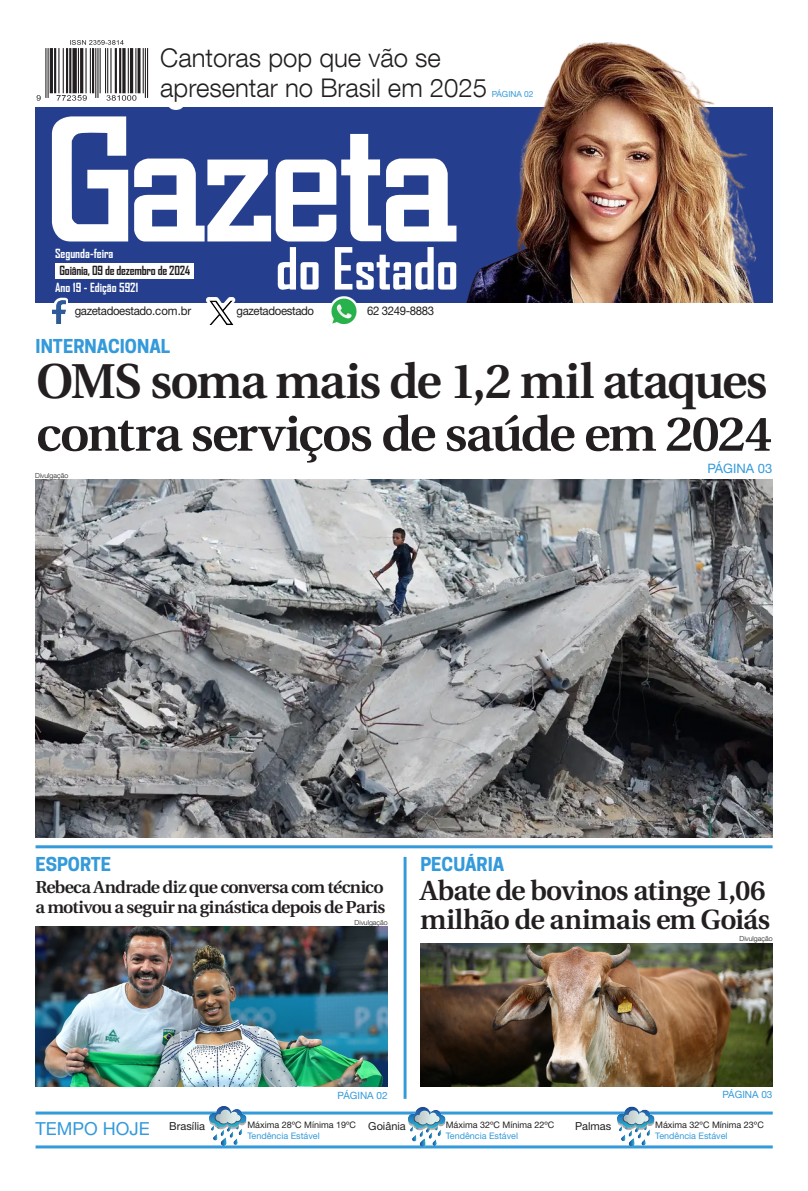
<style>
.page{position:relative;width:808px;height:1191px;background:#fff}
.page>*{position:absolute;margin:0;border:0;box-sizing:border-box;transform-origin:0 0}
.t1{font:700 55.6px "Agency FB";color:#fff}
.Manchete{font:600 48.9px/53px "Utopia";letter-spacing:-.035em;color:#231f20}
.Manchete-2{font:600 27.7px/29px "Utopia";letter-spacing:-.03em;color:#231f20}
.t2{font:300 25.7px/29.7px "Helvetica Neue LT Com";color:#231f20}
.Retranca{font:700 18px "Cooper Hewitt";color:#349ada}
.Retranca-2{font:18px "Helvetica Neue LT Std";color:#349ada}
.Manchete-3{font:600 17.3px/20.7px "Utopia";letter-spacing:-.04em;color:#231f20}
.Retranca-3{font:13px "Helvetica Neue LT Std";color:#349ada}
.t3{font:700 12.1px "Agency FB";color:#fff}
.t4{font:700 12.1px "Agency FB";letter-spacing:-.02em;color:#231f20}
.t5{font:12px "Helvetica Neue LT Std";letter-spacing:-.03em;color:#231f20;scale:.95 1}
.Legenda{font:11px "Helvetica Neue LT Std";color:#231f20}
.Retranca-4{font:10px "Helvetica Neue LT Std";color:#349ada}
.Legenda-2{font:9px "Helvetica Neue LT Std";color:#231f20}
.Legenda-3{font:9px "Helvetica Neue LT Std";color:#349ada}
.Retranca-5{font:8.4px "Helvetica Neue LT Std";color:#349ada}
.Crédito_Fotógrafo{font:300 7px "Helvetica Neue LT Com";color:#231f20}
</style>
<div class="page">
<div style="left:35px;top:107px;width:737px;height:196px;background:#253f8e"></div>
<svg style="left:52px;top:116px;width:76px;height:125px"></svg>
<svg style="left:134px;top:134px;width:289px;height:107px"></svg>
<div style="left:55px;top:263px;width:138px;height:16px;background:#fff"></div>
<svg style="left:56px;top:297px;width:12px;height:17px"></svg>
<img style="left:52px;top:300px;width:13px;height:24px">
<img style="left:36px;top:40px;width:112px;height:61px">
<img style="left:329px;top:296px;width:28px;height:29px">
<img style="left:423px;top:43px;width:350px;height:260px">
<svg style="left:206px;top:297px;width:30px;height:6px"></svg>
<img style="left:206px;top:299px;width:28px;height:26px">
<div style="left:153px;top:40px;width:341px;height:70px;background:#fff"></div>
<img style="left:35px;top:480px;width:737px;height:358px">
<hr style="left:36px;top:1111px;width:737px;height:3px;background:#349ada">
<hr style="left:36px;top:1145px;width:737px;height:3px;background:#349ada">
<img style="left:408px;top:1106px;width:38px;height:41px">
<img style="left:210px;top:1106px;width:37px;height:40px">
<img style="left:618px;top:1106px;width:37px;height:40px">
<hr style="left:404px;top:857px;width:2px;height:241px;background:#349ada">
<hr style="left:36px;top:845px;width:736px;height:3px;background:#349ada">
<img style="left:420px;top:944px;width:352px;height:142px">
<img style="left:35px;top:926px;width:353px;height:160px">
<p class="t2" style="left:160px;top:42px;width:328px">Cantoras pop que vão se apresentar no Brasil em 2025</p>
<p class="Retranca-5" style="left:492px;top:89px;width:43px">PÁGINA 02</p>
<p class="t3" style="left:55px;top:246px;width:60px">Segunda-feira</p>
<p class="t4" style="left:60px;top:263px;width:132px">Goiânia, 09 de dezembro de 2024</p>
<p class="t3" style="left:55px;top:280px;width:85px">Ano 19 - Edição 5921</p>
<p class="t1" style="left:276px;top:234px;width:184px">do Estado</p>
<p class="t5" style="left:75px;top:304px;width:124px">gazetadoestado.com.br</p>
<p class="t5" style="left:236px;top:304px;width:83px">gazetadoestado</p>
<p class="t5" style="left:367px;top:303px;width:72px">62 3249-8883</p>
<p class="Retranca" style="left:36px;top:335px;width:136px">INTERNACIONAL</p>
<p class="Manchete" style="left:36px;top:355px;width:738px">OMS soma mais de 1,2 mil ataques contra serviços de saúde em 2024</p>
<p class="Retranca-3" style="left:707px;top:460px;width:67px">PÁGINA 03</p>
<p class="Crédito_Fotógrafo" style="left:35px;top:471px;width:35px">Divulgação</p>
<p class="Retranca" style="left:35px;top:854px;width:77px">ESPORTE</p>
<p class="Retranca" style="left:420px;top:854px;width:86px">PECUÁRIA</p>
<p class="Manchete-2" style="left:420px;top:876px;width:352px">Abate de bovinos atinge 1,06 milhão de animais em Goiás</p>
<p class="Manchete-3" style="left:35px;top:876px;width:351px">Rebeca Andrade diz que conversa com técnico a motivou a seguir na ginástica depois de Paris</p>
<p class="Crédito_Fotógrafo" style="left:355px;top:918px;width:35px">Divulgação</p>
<p class="Crédito_Fotógrafo" style="left:739px;top:933px;width:35px">Divulgação</p>
<p class="Retranca-4" style="left:338px;top:1089px;width:51px">PÁGINA 02</p>
<p class="Retranca-4" style="left:722px;top:1088px;width:51px">PÁGINA 03</p>
<p class="Retranca-2" style="left:36px;top:1117px;width:116px">TEMPO HOJE</p>
<p class="Legenda" style="left:169px;top:1119px;width:37px">Brasília</p>
<p class="Legenda-2" style="left:247px;top:1119px;width:110px">Máxima 28ºC Mínima 19ºC</p>
<p class="Legenda" style="left:368px;top:1119px;width:39px">Goiânia</p>
<p class="Legenda" style="left:575px;top:1119px;width:38px">Palmas</p>
<p class="Legenda-3" style="left:247px;top:1130px;width:74px">Tendência Estável</p>
<p class="Legenda-2" style="left:446px;top:1119px;width:110px">Máxima 32ºC Mínima 22ºC</p>
<p class="Legenda-3" style="left:446px;top:1130px;width:74px">Tendência Estável</p>
<p class="Legenda-2" style="left:655px;top:1119px;width:110px">Máxima 32ºC Mínima 23ºC</p>
<p class="Legenda-3" style="left:655px;top:1130px;width:74px">Tendência Estável</p>
</div>
